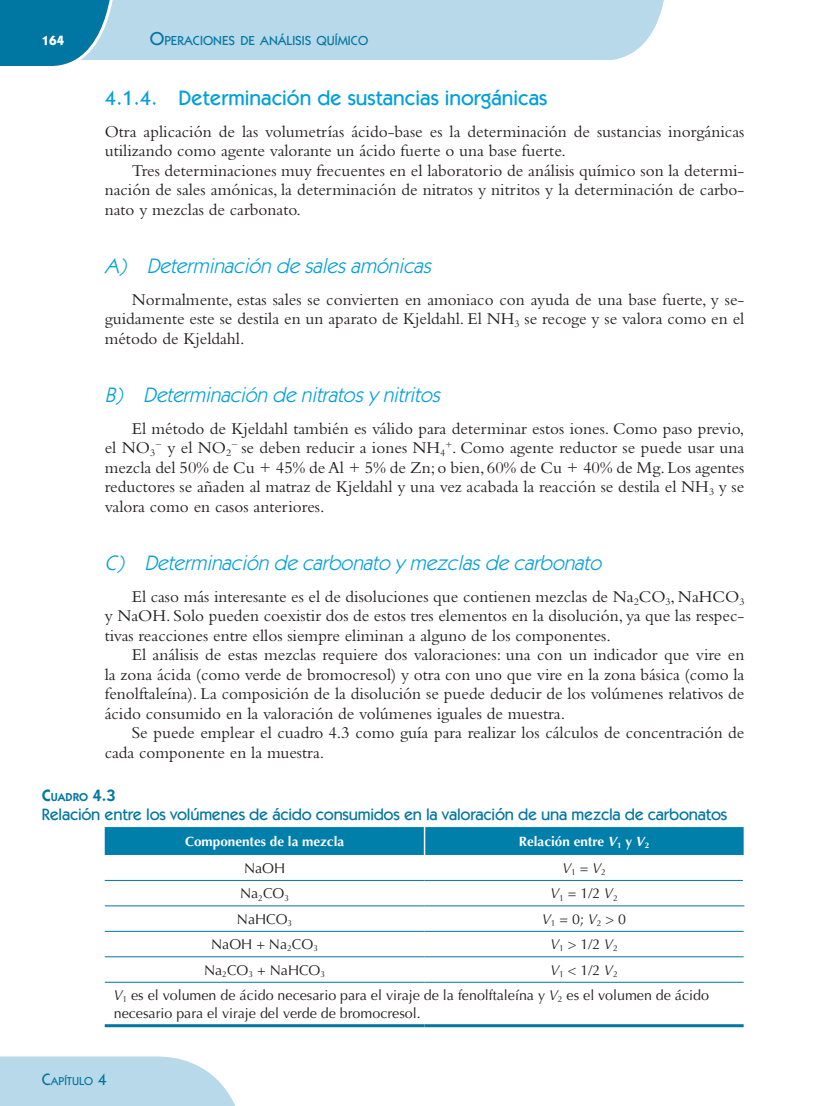
<style>
.page{position:relative;width:830px;height:1106px;background:#fff}
.page>*{position:absolute;margin:0;border:0;box-sizing:border-box;transform-origin:0 0}
.t1{font:italic 21px "ITC Kabel Std";color:#009fda}
.t2{font:500 21px "ITC Kabel Std";color:#009fda}
.t3{font:17.25px/19.5px "Bembo Std";color:#231f20;text-align:justify}
.t4{font:500 16.5px "ITC Kabel Std";letter-spacing:-.015em;color:#0076a3}
.t5{font:14.25px/25.5px "Optima LT Std";color:#231f20}
.t6{font:italic 14.25px "Optima LT Std";color:#231f20}
.t7{font:700 13.5px "Optima LT Std";color:#fff}
.t8{font:700 13.5px "ITC Kabel Std";color:#fff}
.t9{font:500 13.2px "ITC Kabel Std";color:#0076a3}
.t10{font:500 11.55px "ITC Kabel Std";color:#0076a3}
.t11{font:600 11.55px "ITC Kabel Std";color:#0076a3}
.s1{font-size:18.75px}
.s2{font-size:16.5px}
.s3{font-style:italic}
.s4{font-style:normal}
</style>
<div class="page">
<div style="left:117px;top:0;width:547px;height:60px;background:#b8d9e9"></div>
<svg style="left:0;top:0;width:117px;height:66px;background:#278bb1"></svg>
<svg style="left:0;top:1056px;width:236px;height:50px;background:#bfdceb"></svg>
<div style="left:105px;top:827px;width:638px;height:28px;background:#007fab"></div>
<hr style="left:423px;top:827px;width:2px;height:28px;background:#fff">
<hr style="left:105px;top:880px;width:319px;height:1px;background:#0076a3">
<hr style="left:424px;top:880px;width:318px;height:1px;background:#0076a3">
<hr style="left:105px;top:905px;width:319px;height:1px;background:#0076a3">
<hr style="left:424px;top:905px;width:320px;height:1px;background:#0076a3">
<hr style="left:105px;top:931px;width:319px;height:1px;background:#0076a3">
<hr style="left:424px;top:931px;width:319px;height:1px;background:#0076a3">
<hr style="left:105px;top:956px;width:319px;height:1px;background:#0076a3">
<hr style="left:424px;top:956px;width:319px;height:1px;background:#0076a3">
<hr style="left:105px;top:981px;width:319px;height:1px;background:#0076a3">
<hr style="left:424px;top:981px;width:319px;height:1px;background:#0076a3">
<hr style="left:105px;top:1024px;width:319px;height:3px;background:#0076a3">
<hr style="left:424px;top:1024px;width:319px;height:3px;background:#0076a3">
<p class="t8" style="left:42px;top:32px;width:24px">164</p>
<p class="t9" style="left:150px;top:33px;width:219px"><span class="s1">O</span>PERACIONES DE ANÁLISIS QUÍMICO</p>
<p class="t2" style="left:105px;top:86px;width:444px">4.1.4. Determinación de sustancias inorgánicas</p>
<p class="t3" style="left:105px;top:121px;width:640px">Otra aplicación de las volumetrías ácido-base es la determinación de sustancias inorgánicas utilizando como agente valorante un ácido fuerte o una base fuerte.</p>
<p class="t3" style="left:105px;top:160px;width:641px;text-indent:27px">Tres determinaciones muy frecuentes en el laboratorio de análisis químico son la determi‑ nación de sales amónicas, la determinación de nitratos y nitritos y la determinación de carbo‑ nato y mezclas de carbonato.</p>
<p class="t1" style="left:105px;top:254px;width:333px">A) Determinación de salesamónicas</p>
<p class="t3" style="left:105px;top:289px;width:641px;text-indent:27px">Normalmente, estas sales se convierten en amoniaco con ayuda de una base fuerte, y se‑ guidamente este se destila en un aparato de Kjeldahl. El NH<sub>3</sub> se recoge y se valora como en el método de Kjeldahl.</p>
<p class="t1" style="left:105px;top:383px;width:342px">B) Determinación de nitratosy nitritos</p>
<p class="t3" style="left:105px;top:418px;width:641px;text-indent:27px">El método de Kjeldahl también es válido para determinar estos iones. Como paso previo, el NO<sub>3</sub><sup>−</sup> y el NO<sub>2</sub><sup>−</sup> se deben reducir a iones NH<sub>4</sub><sup>+</sup>. Como agente reductor se puede usar una mezcla del 50% de Cu + 45% de Al + 5% de Zn; o bien, 60% de Cu + 40% de Mg. Los agentes reductores se añaden al matraz de Kjeldahl y una vez acabada la reacción se destila el NH<sub>3</sub> y se valora como en casos anteriores.</p>
<p class="t1" style="left:105px;top:551px;width:503px">C) Determinación de carbonato y mezclasde carbonato</p>
<p class="t3" style="left:105px;top:586px;width:640px;text-indent:27px">El caso más interesante es el de disoluciones que contienen mezclas de Na<sub>2</sub>CO<sub>3</sub>, NaHCO<sub>3 </sub>y NaOH. Solo pueden coexistir dos de estos tres elementos en la disolución, ya que las respec‑ tivas reacciones entre ellos siempre eliminan a alguno de los componentes.</p>
<p class="t3" style="left:105px;top:645px;width:641px;text-indent:27px">El análisis de estas mezclas requiere dos valoraciones: una con un indicador que vire en la zona ácida (como verde de bromocresol) y otra con uno que vire en la zona básica (como la fenolftaleína). La composición de la disolución se puede deducir de los volúmenes relativos de ácido consumido en la valoración de volúmenes iguales de muestra.</p>
<p class="t3" style="left:105px;top:723px;width:641px;text-indent:27px">Se puede emplear el cuadro 4.3 como guía para realizar los cálculos de concentración de cada componente en la muestra.</p>
<p class="t11" style="left:42px;top:790px;width:75px"><span class="s2">C</span>UADRO <span class="s2">4.3</span></p>
<p class="t4" style="left:42px;top:804px;width:687px">Relación entre los volúmenes de ácido consumidos en la valoración de una mezcla de carbonatos</p>
<p class="t7" style="left:185px;top:833px;width:161px">Componentes de la mezcla</p>
<p class="t7" style="left:518px;top:833px;width:132px">Relación entre <span class="s3">V</span><sub>1</sub> y <span class="s3">V</span><sub>2</sub></p>
<p class="t5" style="left:244px;top:855px;width:43px">NaOH</p>
<p class="t6" style="left:562px;top:859px;width:45px">V<sub>1</sub> <span class="s4">=</span> V<sub>2</sub></p>
<p class="t5" style="left:240px;top:881px;width:51px">Na<sub>2</sub>CO<sub>3</sub></p>
<p class="t5" style="left:550px;top:881px;width:69px"><span class="s3">V</span><sub>1</sub> = 1/2 <span class="s3">V</span><sub>2</sub></p>
<p class="t5" style="left:237px;top:906px;width:57px">NaHCO<sub>3</sub></p>
<p class="t5" style="left:542px;top:906px;width:85px"><span class="s3">V</span><sub>1</sub> = 0; <span class="s3">V</span><sub>2</sub> &gt; 0</p>
<p class="t5" style="left:211px;top:932px;width:108px">NaOH + Na<sub>2</sub>CO<sub>3</sub></p>
<p class="t5" style="left:550px;top:932px;width:69px"><span class="s3">V</span><sub>1</sub> &gt; 1/2 <span class="s3">V</span><sub>2</sub></p>
<p class="t5" style="left:204px;top:957px;width:123px">Na<sub>2</sub>CO<sub>3</sub> + NaHCO<sub>3</sub></p>
<p class="t5" style="left:114px;top:957px;width:596px;text-indent:436px"><span class="s3">V</span><sub>1</sub> &lt; 1/2 <span class="s3">V</span><sub>2<br></sub><span class="s3">V</span><sub>1</sub> es el volumen de ácido necesario para el viraje de la fenolftaleína y <span class="s3">V</span><sub>2</sub> es el volumen de ácido</p>
<p class="t5" style="left:114px;top:1000px;width:308px">necesario para el viraje del verde de bromocresol.</p>
<p class="t10" style="left:42px;top:1074px;width:67px"><span class="s2">C</span>APÍTULO <span class="s2">4</span></p>
</div>
